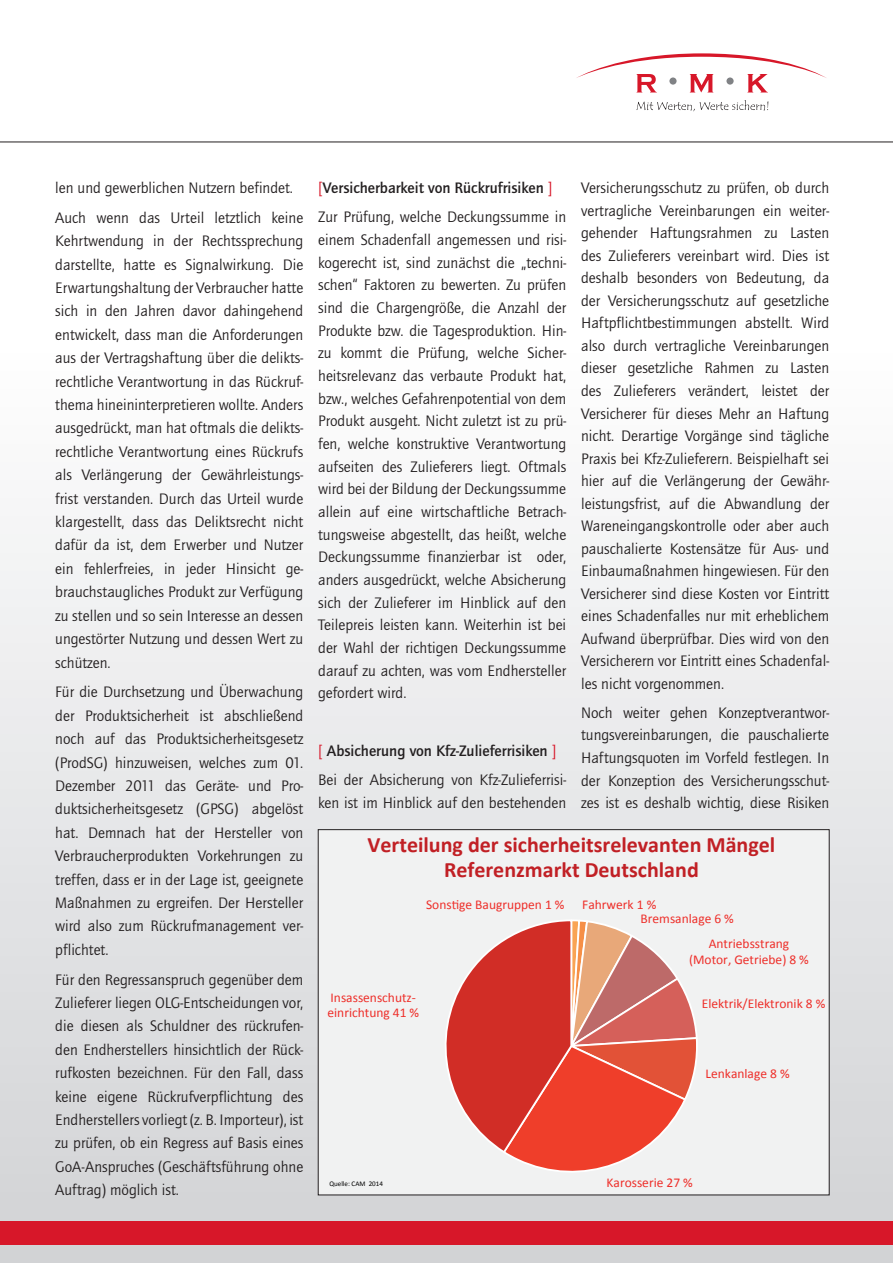
<style>
.page{position:relative;width:893px;height:1263px;background:#fff}
.page>*{position:absolute;margin:0;border:0;box-sizing:border-box;transform-origin:0 0}
.t1{font:700 22.05px/25.7px "Calibri";color:#c12025;text-align:center}
.t2{font:15.75px/23.4px "Quay Itc T";color:#231f20;text-align:justify}
.t3{font:700 15.75px/29.1px "Quay Itc T";color:#231f20}
.t4{font:13.5px/15.9px "Calibri";color:#ee2f2a}
.t5{font:9.75px "Calibri";color:#ee2f2a}
.t6{font:7.05px "Calibri";color:#000}
.s1{font-weight:400;color:#d71729}
.s2{font-weight:400}
.s3{color:#d71729}
.s4{font-weight:700}
</style>
<div class="page">
<div style="left:0;top:349px;width:893px;height:914px;background:linear-gradient(to bottom,#fefefe,#cfd0d3)"></div>
<hr style="left:0;top:142px;width:893px;height:1px;background:#231f20">
<div style="left:0;top:1221px;width:893px;height:24px;background:#d71729"></div>
<svg style="left:636px;top:100px;width:132px;height:11px"></svg>
<svg style="left:576px;top:53px;width:250px;height:39px"></svg>
<div style="left:669px;top:77px;width:8px;height:8px;background:#808285;border-radius:50%"></div>
<div style="left:726px;top:77px;width:8px;height:8px;background:#808285;border-radius:50%"></div>
<svg style="left:320px;top:831px;width:508px;height:362px"></svg>
<svg style="left:324px;top:1178px;width:65px;height:11px"></svg>
<p class="t2" style="left:55px;top:173px;width:250px;line-height:29.8px">len und gewerblichen Nutzern befindet.<br>Auch wenn das Urteil letztlich keine</p>
<p class="t2" style="left:55px;top:229px;width:250px">Kehrtwendung in der Rechtssprechung darstellte, hatte es Signalwirkung. Die Erwartungshaltung der Verbraucher hatte sich in den Jahren davor dahingehend entwickelt, dass man die Anforderungen aus der Vertragshaftung über die delikts&shy;rechtliche Verantwortung in das Rückruf&shy;thema hineininterpretieren wollte. Anders ausgedrückt, man hat oftmals die delikts&shy;rechtliche Verantwortung eines Rückrufs als Verlängerung der Gewährleistungs&shy;frist verstanden. Durch das Urteil wurde klargestellt, dass das Deliktsrecht nicht dafür da ist, dem Erwerber und Nutzer ein fehlerfreies, in jeder Hinsicht ge&shy;brauchstaugliches Produkt zur Verfügung zu stellen und so sein Interesse an dessen ungestörter Nutzung und dessen Wert zu schützen.</p>
<p class="t2" style="left:55px;top:680px;width:250px">Für die Durchsetzung und Überwachung der Produktsicherheit ist abschließend noch auf das Produktsicherheitsgesetz (ProdSG) hinzuweisen, welches zum 01.<br>Dezember 2011 das Geräte- und Pro&shy;duktsicherheitsgesetz (GPSG) abgelöst hat. Demnach hat der Hersteller von Verbraucherprodukten Vorkehrungen zu treffen, dass er in der Lage ist, geeignete Maßnahmen zu ergreifen. Der Hersteller wird also zum Rückrufmanagement ver&shy;pflichtet.</p>
<p class="t2" style="left:55px;top:967px;width:250px">Für den Regressanspruch gegenüber dem Zulieferer liegen OLG-Entscheidungen vor, die diesen als Schuldner des rückrufen&shy;den Endherstellers hinsichtlich der Rück&shy;rufkosten bezeichnen. Für den Fall, dass keine eigene Rückrufverpflichtung des Endherstellers vorliegt (z. B. Importeur), ist zu prüfen, ob ein Regress auf Basis eines GoA-Anspruches (Geschäftsführung ohne Auftrag) möglich ist.</p>
<p class="t3" style="left:318px;top:173px;width:250px"><span class="s1">[</span>Versicherbarkeit von Rückrufrisiken <span class="s1">]<br></span><span class="s2">Zur Prüfung, welche Deckungssumme in</span></p>
<p class="t2" style="left:318px;top:228px;width:250px;line-height:22.6px">einem Schadenfall angemessen und risi&shy;kogerecht ist, sind zunächst die „techni&shy;schen“ Faktoren zu bewerten. Zu prüfen sind die Chargengröße, die Anzahl der Produkte bzw. die Tagesproduktion. Hin&shy;zu kommt die Prüfung, welche Sicher&shy;heitsrelevanz das verbaute Produkt hat, bzw., welches Gefahrenpotential von dem Produkt ausgeht. Nicht zuletzt ist zu prü&shy;fen, welche konstruktive Verantwortung aufseiten des Zulieferers liegt. Oftmals wird bei der Bildung der Deckungssumme allein auf eine wirtschaftliche Betrach&shy;tungsweise abgestellt, das heißt, welche Deckungssumme finanzierbar ist oder, anders ausgedrückt, welche Absicherung sich der Zulieferer im Hinblick auf den Teilepreis leisten kann. Weiterhin ist bei der Wahl der richtigen Deckungssumme darauf zu achten, was vom Endhersteller gefordert wird.</p>
<p class="t2" style="left:318px;top:736px;width:250px;line-height:29.1px"><span class="s3">[</span> <span class="s4">Absicherung von Kfz-Zulieferrisiken</span> <span class="s3">]<br></span>Bei der Absicherung von Kfz-Zulieferrisi-</p>
<p class="t2" style="left:318px;top:791px;width:250px">ken ist im Hinblick auf den bestehenden</p>
<p class="t2" style="left:581px;top:176px;width:250px;line-height:22.5px">Versicherungsschutz zu prüfen, ob durch vertragliche Vereinbarungen ein weiter&shy;gehender Haftungsrahmen zu Lasten des Zulieferers vereinbart wird. Dies ist deshalb besonders von Bedeutung, da der Versicherungsschutz auf gesetzliche Haftpflichtbestimmungen abstellt. Wird also durch vertragliche Vereinbarungen dieser gesetzliche Rahmen zu Lasten des Zulieferers verändert, leistet der Versicherer für dieses Mehr an Haftung nicht. Derartige Vorgänge sind tägliche Praxis bei Kfz-Zulieferern. Beispielhaft sei hier auf die Verlängerung der Gewähr&shy;leistungsfrist, auf die Abwandlung der Wareneingangskontrolle oder aber auch pauschalierte Kostensätze für Aus- und Einbaumaßnahmen hingewiesen. Für den Versicherer sind diese Kosten vor Eintritt eines Schadenfalles nur mit erheblichem Aufwand überprüfbar. Dies wird von den Versicherern vor Eintritt eines Schadenfal&shy;les nicht vorgenommen.</p>
<p class="t2" style="left:581px;top:701px;width:250px;line-height:22.5px">Noch weiter gehen Konzeptverantwor&shy;tungsvereinbarungen, die pauschalierte Haftungsquoten im Vorfeld festlegen. In der Konzeption des Versicherungsschut&shy;zes ist es deshalb wichtig, diese Risiken</p>
<h1 class="t1" style="left:367px;top:831px;width:409px">Verteilung der sicherheitsrelevanten Mängel<br>Referenzmarkt Deutschland</h1>
<p class="t4" style="left:426px;top:896px;width:140px">Sons%ge Baugruppen 1 %</p>
<p class="t4" style="left:641px;top:898px;width:95px;line-height:13.8px;text-indent:-58px">Fahrwerk 1 %<br>Bremsanlage 6 %</p>
<p class="t4" style="left:689px;top:936px;width:121px;text-align:center">Antriebsstrang (Motor, Getriebe) 8 %</p>
<p class="t4" style="left:702px;top:995px;width:125px">Elektrik/Elektronik 8 %</p>
<p class="t4" style="left:327px;top:989px;width:93px">Insassenschutz--‐ einrichtung 41 %</p>
<p class="t5" style="left:717px;top:996px;width:60px">Antriebsstrang</p>
<p class="t6" style="left:329px;top:1179px;width:55px">Quelle: CAM 2014</p>
<p class="t4" style="left:705px;top:1065px;width:86px">Lenkanlage 8 %</p>
<p class="t4" style="left:607px;top:1174px;width:88px">Karosserie 27 %</p>
</div>
